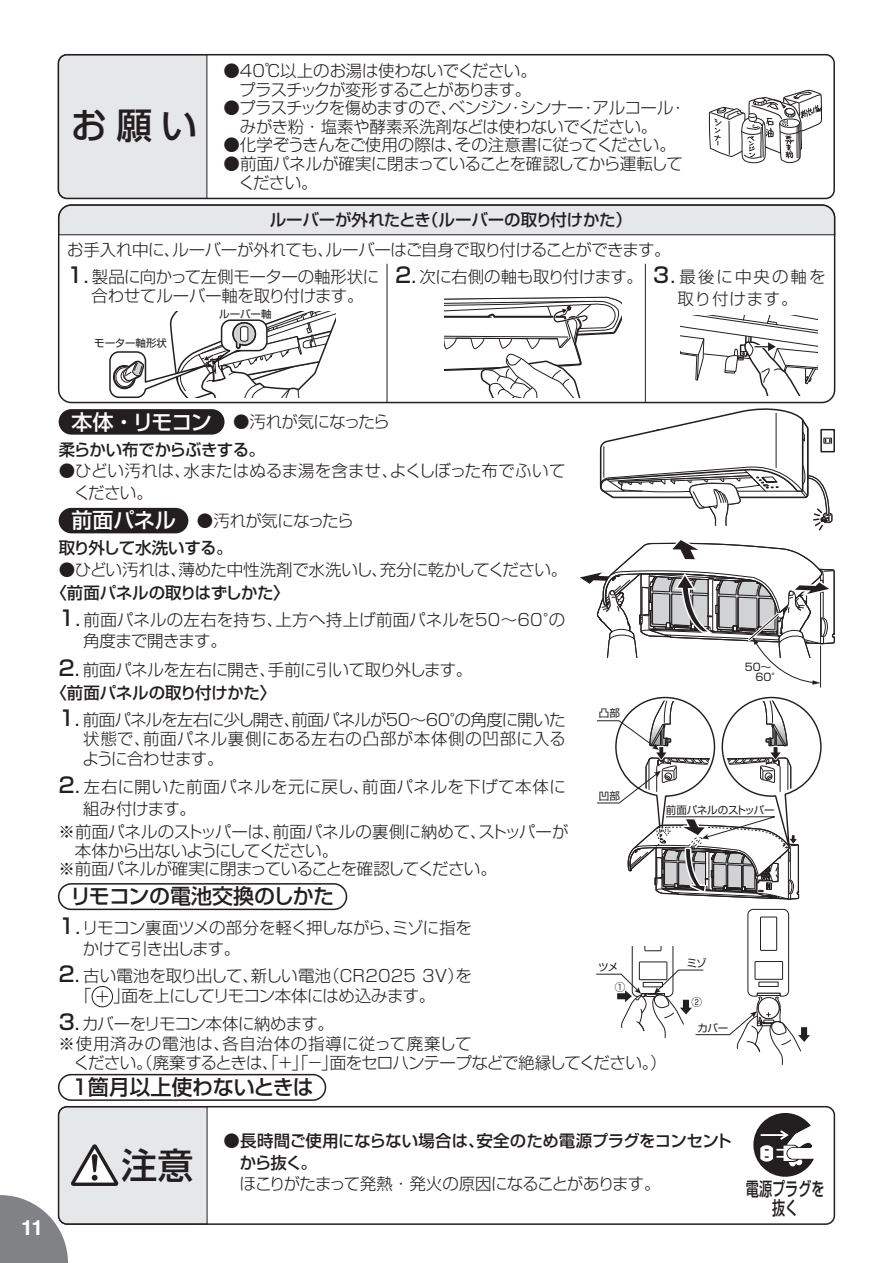
<style>
.page{position:relative;width:893px;height:1263px;background:#fff}
.page>*{position:absolute;margin:0;border:0;box-sizing:border-box;transform-origin:0 0}
.t1{font:500 36px "Shin Go Pro";color:#231f20}
.t2{font:500 21px "Shin Go Pro";letter-spacing:-.02em;color:#231f20}
.t3{font:700 21px "Helvetica";color:#fff}
.t4{font:500 18.75px/19.5px "Shin Go Pro";color:#231f20;text-align:center;scale:.7 1}
.t5{font:300 16.5px/18.6px "Shin Go Pro";letter-spacing:-.025em;color:#231f20}
.t6{font:300 16.5px/27px "Shin Go Pro";letter-spacing:-.045em;color:#231f20}
.t7{font:300 16.5px/19.2px "Shin Go Pro";letter-spacing:.025em;color:#231f20}
.t8{font:500 16.5px/21.8px "Shin Go Pro";letter-spacing:-.03em;color:#231f20}
.t9{font:300 16.5px/27px "Shin Go Pro";letter-spacing:.015em;color:#231f20}
.t10{font:300 16.5px "Shin Go Pro";letter-spacing:-.05em;color:#231f20}
.t11{font:300 16.5px/21.8px "Shin Go Pro";letter-spacing:.02em;color:#231f20}
.t12{font:300 16.5px/21.8px "Shin Go Pro";color:#231f20}
.t13{font:300 16.5px "Shin Go Pro";letter-spacing:-.005em;color:#231f20}
.t14{font:10.5px/10.6px "Shin Go Pro";letter-spacing:-.01em;color:#231f20}
.s1{font-weight:500}
.s2{font-weight:500;font-size:21px}
.s3{font-weight:500;font-size:21px;color:#fff}
.s4{font-weight:300}
</style>
<div class="page">
<div style="left:58px;top:1106px;width:777px;height:119px;border:2px solid #231f20;border-radius:9px"></div>
<svg style="left:0;top:1106px;width:208px;height:157px"></svg>
<svg style="left:753px;top:1113px;width:61px;height:64px"></svg>
<div style="left:58px;top:1074px;width:268px;height:27px;border:2px solid #231f20;border-radius:13px"></div>
<svg style="left:596px;top:909px;width:214px;height:156px"></svg>
<div style="left:58px;top:883px;width:289px;height:27px;border:2px solid #231f20;border-radius:13px"></div>
<div style="left:92px;top:986px;width:21px;height:21px;border:1px solid #231f20;border-radius:50%"></div>
<div style="left:59px;top:508px;width:129px;height:25px;background:#231f20;border-radius:13px"></div>
<hr style="left:820px;top:646px;width:1px;height:41px;background:#231f20">
<div style="left:59px;top:409px;width:166px;height:26px;background:#231f20;border-radius:13px"></div>
<svg style="left:58px;top:54px;width:777px;height:182px"></svg>
<div style="left:58px;top:204px;width:777px;height:199px;border:2px solid #231f20;border-radius:13px"></div>
<hr style="left:387px;top:264px;width:1px;height:138px;background:#231f20">
<hr style="left:645px;top:264px;width:1px;height:138px;background:#231f20">
<div style="left:109px;top:351px;width:37px;height:47px;border:2px solid #231f20;border-radius:9px"></div>
<svg style="left:170px;top:312px;width:165px;height:85px"></svg>
<svg style="left:445px;top:291px;width:391px;height:394px"></svg>
<svg style="left:113px;top:361px;width:31px;height:28px"></svg>
<svg style="left:597px;top:696px;width:225px;height:204px"></svg>
<p class="t1" style="left:71px;top:96px;width:127px">お願い</p>
<p class="t5" style="left:223px;top:59px;width:315px">●40℃以上のお湯は使わないでください。　プラスチックが変形することがあります。</p>
<p class="t5" style="left:240px;top:97px;width:448px;text-indent:-16px">●プラスチックを傷めますので、ベンジン・シンナー・アルコール・みがき粉・塩素や酵素系洗剤などは使わないでください。</p>
<p class="t5" style="left:223px;top:134px;width:454px">●化学ぞうきんをご使用の際は、その注意書に従ってください。</p>
<p class="t5" style="left:238px;top:152px;width:446px;text-indent:-15px">●前面パネルが確実に閉まっていることを確認してから運転してください。</p>
<p class="t5" style="left:67px;top:204px;width:605px;line-height:29.2px;text-indent:203px"><span class="s1">ルーバーが外れたとき（ルーバーの取り付けかた）<br></span>お手入れ中に、ルーバーが外れても、ルーバーはご自身で取り付けることができます。</p>
<p class="t5" style="left:67px;top:265px;width:313px;line-height:19.2px;text-align:center"><span class="s2">1</span><span class="s1">．</span>製品に向かって左側モーターの軸形状に合わせてルーバー軸を取り付けます。</p>
<p class="t7" style="left:677px;top:264px;width:150px;line-height:21.8px;text-indent:-285px"><span class="s2">２</span><span class="s1">．</span>次に右側の軸も取り付けます。 <span class="s2">3</span><span class="s1">．</span>最後に中央の軸を取り付けます。</p>
<p class="t14" style="left:94px;top:336px;width:74px">モーター軸形状</p>
<p class="t14" style="left:219px;top:307px;width:54px">ルーバー軸</p>
<p class="t3" style="left:21px;top:1215px;width:24px">11</p>
<p class="t6" style="left:71px;top:406px;width:320px"><span class="s3">本体・リモコン</span> ●汚れが気になったら</p>
<p class="t8" style="left:59px;top:437px;width:208px">柔らかい布でからぶきする。</p>
<p class="t12" style="left:74px;top:458px;width:493px;text-indent:-15px">●ひどい汚れは、水またはぬるま湯を含ませ、よくしぼった布でふいてください。</p>
<p class="t10" style="left:71px;top:507px;width:284px"><span class="s3">前面パネル</span> ●汚れが気になったら</p>
<p class="t8" style="left:59px;top:535px;width:175px">取り外して水洗いする。</p>
<p class="t5" style="left:59px;top:559px;width:510px">●ひどい汚れは、薄めた中性洗剤で水洗いし、充分に乾かしてください。</p>
<p class="t9" style="left:59px;top:577px;width:508px;text-indent:-8px"><span class="s1">〈前面パネルの取りはずしかた〉<br></span><span class="s2">1</span><span class="s1">．</span>前面パネルの左右を持ち、上方へ持上げ前面パネルを50～60°の</p>
<p class="t5" style="left:56px;top:624px;width:418px;line-height:29.2px;text-indent:27px">角度まで開きます。<br><span class="s2">２</span><span class="s1">．</span>前面パネルを左右に開き、手前に引いて取り外します。</p>
<p class="t6" style="left:59px;top:677px;width:508px;text-indent:-8px"><span class="s1">〈前面パネルの取り付けかた〉<br></span><span class="s2">1</span><span class="s1">．</span>前面パネルを左右に少し開き、前面パネルが50～60°の角度に開いた</p>
<p class="t7" style="left:83px;top:727px;width:485px">状態で、前面パネル裏側にある左右の凸部が本体側の凹部に入るように合わせます。</p>
<p class="t11" style="left:83px;top:774px;width:484px;text-indent:-27px"><span class="s2">２</span><span class="s1">．</span>左右に開いた前面パネルを元に戻し、前面パネルを下げて本体に組み付けます。</p>
<p class="t13" style="left:58px;top:818px;width:512px">※前面パネルのストッパーは、前面パネルの裏側に納めて、ストッパーが</p>
<p class="t6" style="left:75px;top:835px;width:265px">本体から出ないようにしてください。</p>
<p class="t5" style="left:58px;top:858px;width:440px">※前面パネルが確実に閉まっていることを確認してください。</p>
<p class="t2" style="left:70px;top:879px;width:266px">リモコンの電池交換のしかた</p>
<p class="t5" style="left:83px;top:916px;width:391px;line-height:20.2px;text-indent:-24px"><span class="s2">1</span><span class="s1">．</span>リモコン裏面ツメの部分を軽く押しながら、ミゾに指をかけて引き出します。</p>
<p class="t5" style="left:75px;top:964px;width:399px;line-height:20.2px;text-indent:-19px"><span class="s2">２</span><span class="s1">．</span>古い電池を取り出して、新しい電池（CR2025 3V）を「　 」面を上にしてリモコン本体にはめ込みます。</p>
<p class="t5" style="left:94px;top:985px;width:18px">＋</p>
<p class="t6" style="left:59px;top:1008px;width:277px"><span class="s2">3</span><span class="s1">．</span>カバーをリモコン本体に納めます。</p>
<p class="t14" style="left:599px;top:707px;width:23px">凸部</p>
<p class="t14" style="left:599px;top:789px;width:23px">凹部</p>
<p class="t14" style="left:745px;top:660px;width:38px">50～　60°</p>
<p class="t14" style="left:666px;top:803px;width:110px">前面パネルのストッパー</p>
<p class="t14" style="left:598px;top:961px;width:22px">ツメ</p>
<p class="t14" style="left:687px;top:956px;width:21px">ミゾ</p>
<p class="t14" style="left:615px;top:980px;width:12px">①</p>
<p class="t14" style="left:691px;top:995px;width:12px">②</p>
<p class="t14" style="left:697px;top:1021px;width:32px">カバー</p>
<p class="t5" style="left:74px;top:1033px;width:594px;text-indent:-15px">※使用済みの電池は、各自治体の指導に従って廃棄して<br>ください。（廃棄するときは、「＋」「－」面をセロハンテープなどで絶縁してください。）</p>
<p class="t2" style="left:69px;top:1070px;width:246px">１箇月以上使わないときは</p>
<p class="t1" style="left:121px;top:1136px;width:74px">注意</p>
<p class="t8" style="left:240px;top:1128px;width:493px;text-indent:-16px"><span class="s4">●</span>長時間ご使用にならない場合は、安全のため電源プラグをコンセントから抜く。</p>
<p class="t10" style="left:240px;top:1171px;width:422px">ほこりがたまって発熱・発火の原因になることがあります。</p>
<p class="t4" style="left:746px;top:1177px;width:114px">電源プラグを抜く</p>
</div>
